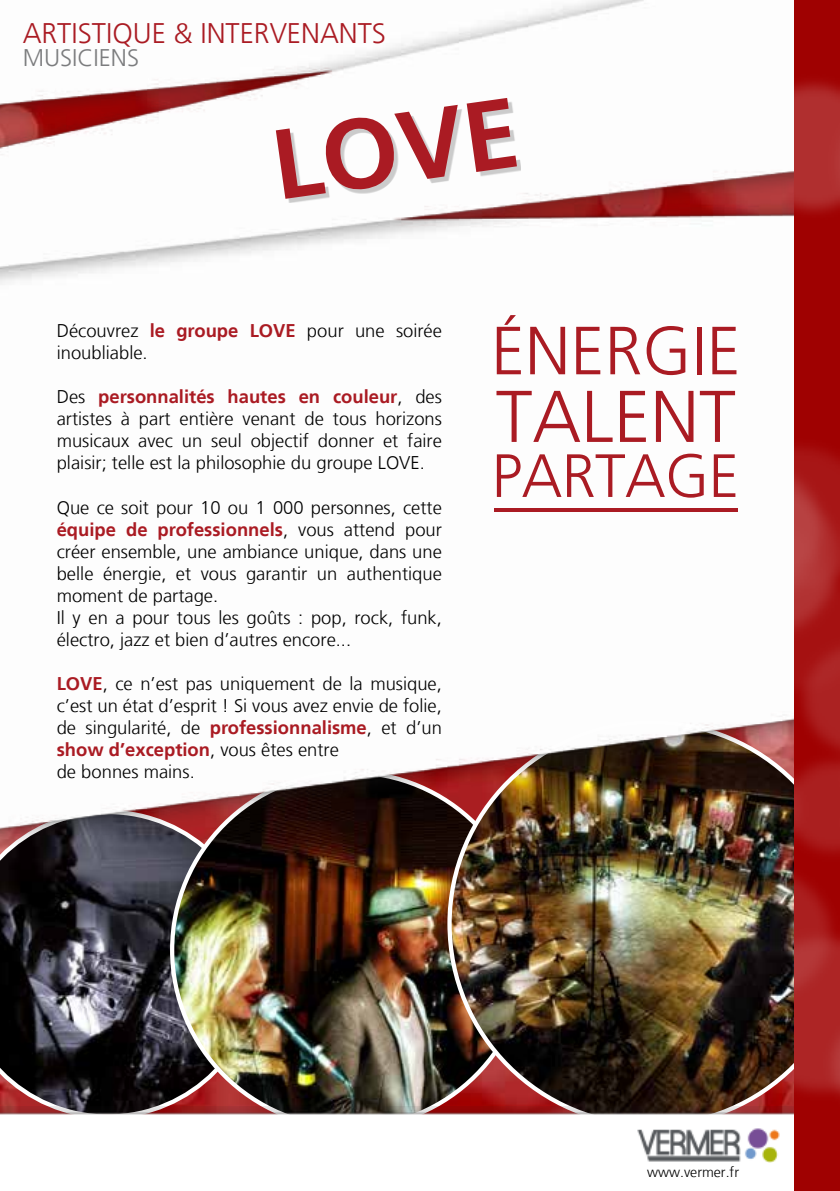
<style>
.page{position:relative;width:840px;height:1191px;background:#fff}
.page>*{position:absolute;margin:0;border:0;box-sizing:border-box;transform-origin:0 0}
.t1{font:700 99px "Frutiger LT";color:#aa1b23}
.t2{font:300 73.2px "Frutiger LT";color:#aa1b23}
.t3{font:300 68px "Frutiger LT";color:#aa1b23}
.t4{font:300 61px "Frutiger LT";letter-spacing:-.01em;color:#aa1b23}
.t5{font:300 28.2px "Frutiger LT";color:#aa1b23}
.t6{font:300 24px "Frutiger LT";color:#7b7c7e}
.t7{font:300 18.4px/22px "Frutiger LT";color:#000}
.t8{font:300 14.2px "Frutiger LT";color:#000}
.s1{font-weight:700;color:#aa1b23}
</style>
<div class="page">
<svg style="left:0;top:848px;width:172px;height:258px;background:#353239"></svg>
<img style="left:172px;top:848px;width:275px;height:258px">
<img style="left:447px;top:848px;width:347px;height:258px">
<img style="left:0;top:0;width:794px;height:848px">
<img style="left:0;top:1106px;width:794px;height:57px">
<img style="left:635px;top:1127px;width:145px;height:35px">
<hr style="left:494px;top:508px;width:243px;height:4px;background:#aa1b23">
<img style="left:794px;top:0;width:45px;height:1191px">
<div style="left:279px;top:102px;width:242px;height:101px;background:#000;opacity:.2"></div>
<h3 class="t5" style="left:23px;top:17px;width:365px">ARTISTIQUE &amp; INTERVENANTS</h3>
<h3 class="t6" style="left:23px;top:44px;width:118px">MUSICIENS</h3>
<h1 class="t1" style="left:264px;top:108px;width:249px;rotate:-8deg">LOVE</h1>
<p class="t7" style="left:57px;top:320px;width:386px">Découvrez <span class="s1">le groupe LOVE</span> pour une soirée inoubliable.</p>
<p class="t7" style="left:57px;top:386px;width:386px;text-align:justify">Des <span class="s1">personnalités hautes en couleur</span>, des artistes à part entière venant de tous horizons musicaux avec un seul objectif donner et faire plaisir; telle est la philosophie du groupe LOVE.</p>
<p class="t7" style="left:57px;top:496px;width:386px">Que ce soit pour 10 ou 1 000 personnes, cette <span class="s1">équipe de professionnels</span>, vous attend pour créer ensemble, une ambiance unique, dans une belle énergie, et vous garantir un authentique moment de partage.<br>Il y en a pour tous les goûts : pop, rock, funk, électro, jazz et bien d’autres encore...</p>
<p class="t7" style="left:57px;top:673px;width:386px"><span class="s1">LOVE</span>, ce n’est pas uniquement de la musique, c’est un état d’esprit ! Si vous avez envie de folie, de singularité, de <span class="s1">professionnalisme</span>, et d’un <span class="s1">show d’exception</span>, vous êtes entre<br>de bonnes mains.</p>
<h3 class="t3" style="left:490px;top:312px;width:251px">ÉNERGIE</h3>
<h2 class="t2" style="left:495px;top:375px;width:241px">TALENT</h2>
<h3 class="t4" style="left:491px;top:441px;width:249px">PARTAGE</h3>
<p class="t8" style="left:646px;top:1163px;width:93px">www.vermer.fr</p>
</div>
